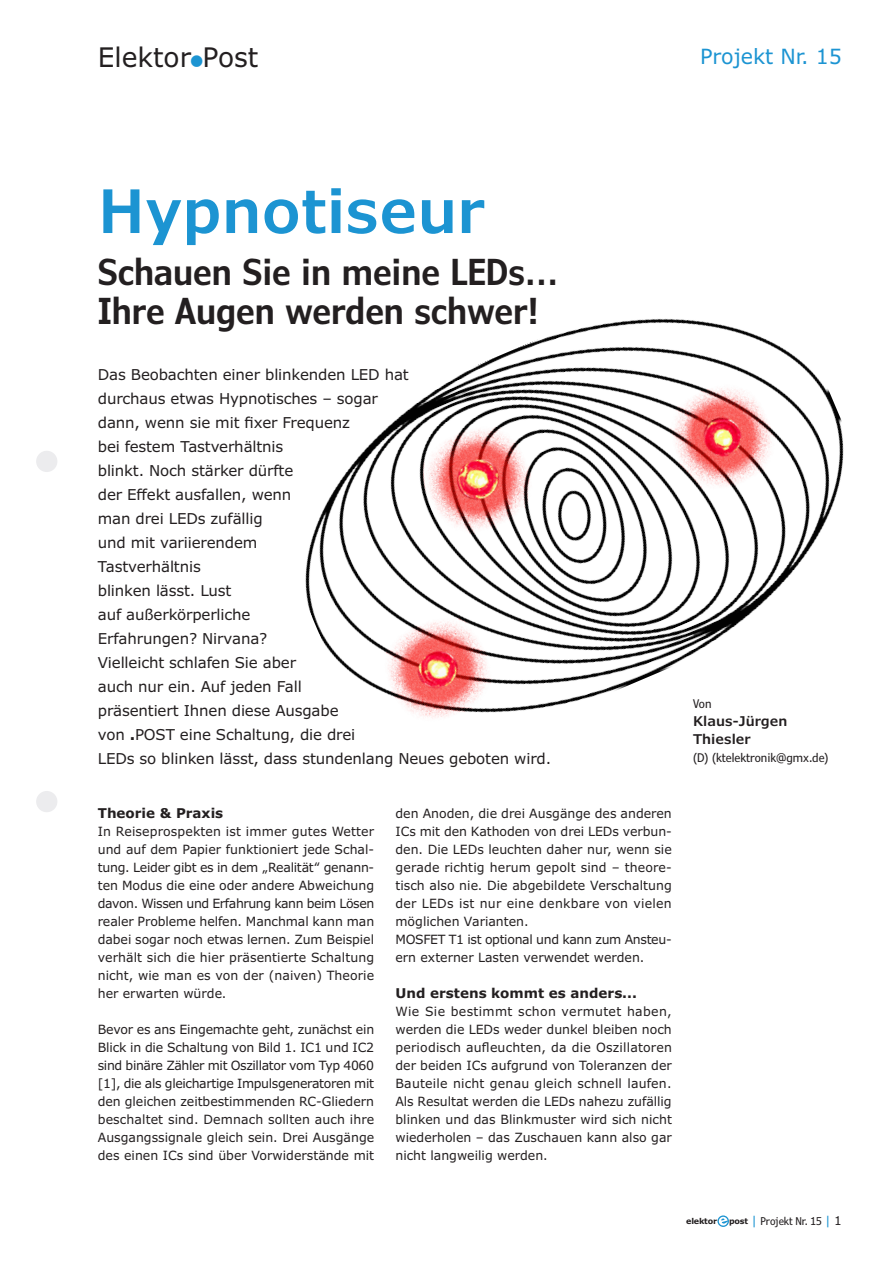
<style>
.page{position:relative;width:893px;height:1263px;background:#fff}
.page>*{position:absolute;margin:0;border:0;box-sizing:border-box;transform-origin:0 0}
.t1{font:600 60px "Verdana Pro";color:#1c94d2}
.subtitle{font:600 condensed 36px/39px "Verdana Pro";color:#231f20}
.t2{font:27px "Verdana Pro";color:#231f20}
.t3{font:21px "Verdana Pro";color:#1c94d2}
.summary{font:15px/24px "Verdana Pro";letter-spacing:-.01em;color:#231f20}
.paragraph_heading{font:700 13.5px "Verdana Pro";color:#231f20}
.author{font:600 13.5px/18px "Verdana Pro";color:#231f20}
.bodytext{font:12.75px/18px "Verdana Pro";color:#231f20;text-align:justify}
.bodytext-2{font:12.75px/18px "Verdana Pro";letter-spacing:-.02em;color:#231f20}
.author-2{font:condensed 12px "Verdana Pro";color:#231f20}
.t4{font:condensed 10.8px "Verdana Pro";color:#231f20}
.t5{font:700 8.1px "Verdana Pro";letter-spacing:-.025em;color:#231f20}
.s1{font-weight:600;font-stretch:condensed;color:#1c94d2}
.s2{font-weight:700}
.s3{font-stretch:normal;font-size:12.15px;color:#1c94d2}
.s4{font-stretch:normal;font-size:12.15px}
</style>
<div class="page">
<div style="left:36px;top:451px;width:21px;height:21px;background:#ececee;border-radius:50%"></div>
<div style="left:36px;top:791px;width:21px;height:21px;background:#ececee;border-radius:50%"></div>
<svg style="left:717px;top:1215px;width:12px;height:12px"></svg>
<svg style="left:718px;top:1217px;width:10px;height:9px"></svg>
<img style="left:305px;top:318px;width:539px;height:401px">
<h3 class="t2" style="left:98px;top:40px;width:162px">Elektor<span class="s1">•</span>Post</h3>
<h3 class="t3" style="left:700px;top:43px;width:143px">Projekt Nr. 15</h3>
<p class="t1" style="left:98px;top:172px;width:388px">Hypnotiseur</p>
<p class="subtitle" style="left:98px;top:252px;width:462px">Schauen Sie in meine LEDs…<br>Ihre Augen werden schwer!</p>
<p class="summary" style="left:98px;top:363px;width:455px">Das Beobachten einer blinkenden LED hat<br>durchaus etwas Hypnotisches – sogar<br>dann, wenn sie mit fixer Frequenz<br>bei festem Tastverhältnis<br>blinkt. Noch stärker dürfte<br>der Effekt ausfallen, wenn<br>man drei LEDs zufällig<br>und mit variierendem<br>Tastverhältnis<br>blinken lässt. Lust<br>auf außerkörperliche<br>Erfahrungen? Nirvana?<br>Vielleicht schlafen Sie aber<br>auch nur ein. Auf jeden Fall<br>präsentiert Ihnen diese Ausgabe<br>von <span class="s2">.</span>POST eine Schaltung, die drei<br>LEDs so blinken lässt, dass stundenlang Neues geboten wird.</p>
<p class="paragraph_heading" style="left:98px;top:804px;width:127px">Theorie &amp; Praxis</p>
<p class="bodytext" style="left:98px;top:823px;width:278px">In Reiseprospekten ist immer gutes Wetter und auf dem Papier funktioniert jede Schal&shy;tung. Leider gibt es in dem „Realität“ genann&shy;ten Modus die eine oder andere Abweichung davon. Wissen und Erfahrung kann beim Lösen realer Probleme helfen. Manchmal kann man dabei sogar noch etwas lernen. Zum Beispiel verhält sich die hier präsentierte Schaltung nicht, wie man es von der (naiven) Theorie her erwarten würde.</p>
<p class="bodytext" style="left:98px;top:1021px;width:278px">Bevor es ans Eingemachte geht, zunächst ein Blick in die Schaltung von Bild 1. IC1 und IC2 sind binäre Zähler mit Oszillator vom Typ 4060 [1], die als gleichartige Impulsgeneratoren mit den gleichen zeitbestimmenden RC-Gliedern beschaltet sind. Demnach sollten auch ihre Ausgangssignale gleich sein. Drei Ausgänge des einen ICs sind über Vorwiderstände mit</p>
<p class="bodytext" style="left:395px;top:805px;width:278px">den Anoden, die drei Ausgänge des anderen ICs mit den Kathoden von drei LEDs verbun&shy;den. Die LEDs leuchten daher nur, wenn sie gerade richtig herum gepolt sind – theore&shy;tisch also nie. Die abgebildete Verschaltung der LEDs ist nur eine denkbare von vielen möglichen Varianten.</p>
<p class="bodytext-2" style="left:395px;top:931px;width:278px">MOSFET T1 ist optional und kann zum Ansteu&shy;ern externer Lasten verwendet werden.</p>
<p class="paragraph_heading" style="left:395px;top:984px;width:243px">Und erstens kommt es anders...</p>
<p class="bodytext" style="left:395px;top:1003px;width:278px">Wie Sie bestimmt schon vermutet haben, werden die LEDs weder dunkel bleiben noch periodisch aufleuchten, da die Oszillatoren der beiden ICs aufgrund von Toleranzen der Bauteile nicht genau gleich schnell laufen.<br>Als Resultat werden die LEDs nahezu zufällig blinken und das Blinkmuster wird sich nicht wiederholen – das Zuschauen kann also gar nicht langweilig werden.</p>
<p class="author-2" style="left:693px;top:696px;width:20px">Von</p>
<p class="author" style="left:693px;top:713px;width:96px">Klaus-Jürgen<br>Thiesler</p>
<p class="author-2" style="left:693px;top:750px;width:137px">(D) (ktelektronik@gmx.de)</p>
<p class="t5" style="left:686px;top:1216px;width:32px">elektor</p>
<p class="t5" style="left:729px;top:1216px;width:20px">post</p>
<p class="t4" style="left:751px;top:1214px;width:92px"><span class="s3">|</span> Projekt Nr. 15 <span class="s3">|</span> <span class="s4">1</span></p>
</div>
